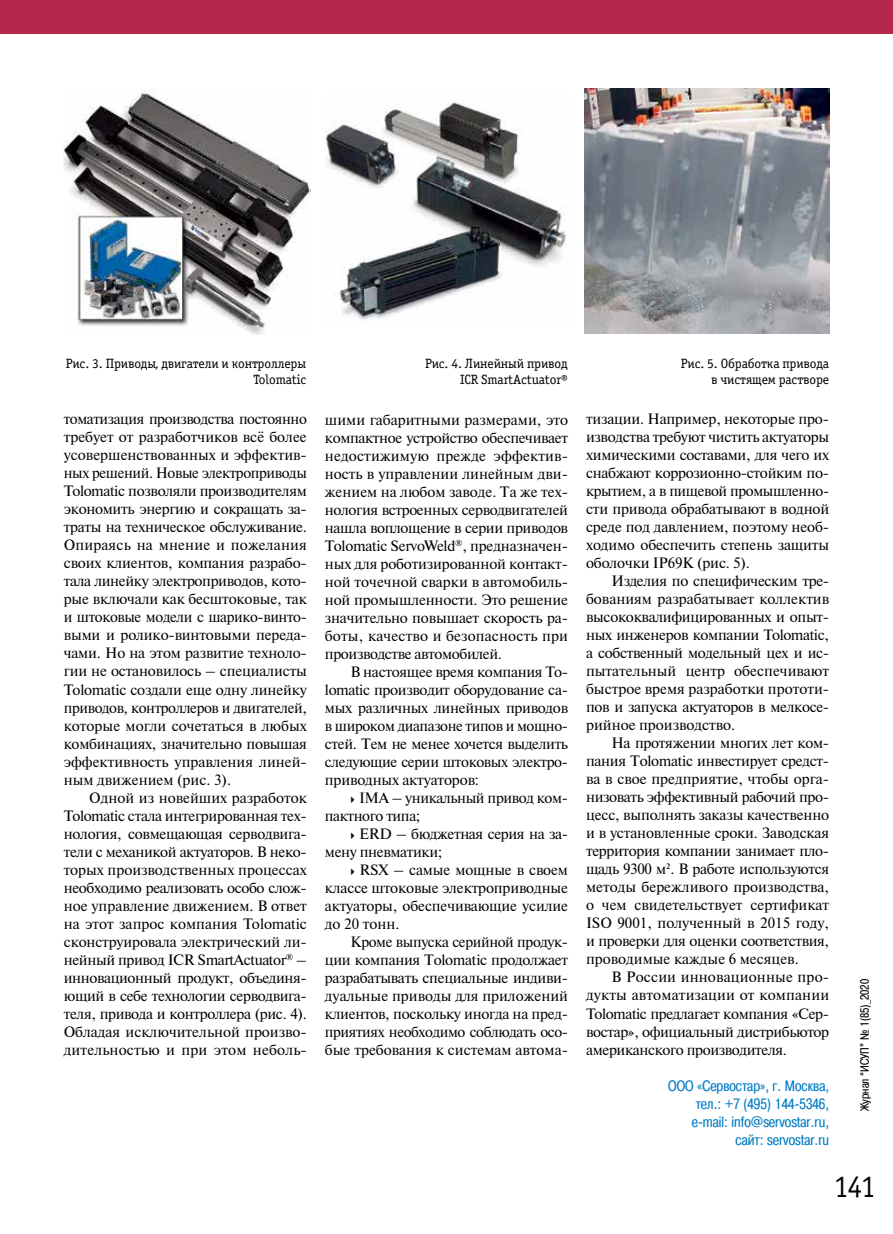
<style>
.page{position:relative;width:893px;height:1234px;background:#fff}
.page>*{position:absolute;margin:0;border:0;box-sizing:border-box;transform-origin:0 0}
.t1{font:31.5px "Officina Serif C";color:#000;scale:.9 1}
.t2{font:15px/18px "Newton";letter-spacing:-.01em;color:#000;text-align:justify}
.t3{font:15px/18px "Pragmatica Cond C";color:#007dc5;text-align:right}
.t4{font:13.5px/16.2px "Officina Serif C";letter-spacing:-.01em;color:#000;text-align:right}
.t5{font:12px "Pragmatica Cond C";color:#000}
</style>
<div class="page">
<div style="left:0;top:0;width:893px;height:34px;background:#b7274c"></div>
<img style="left:64px;top:88px;width:246px;height:247px">
<img style="left:324px;top:102px;width:242px;height:218px">
<img style="left:585px;top:88px;width:244px;height:245px">
<p class="t4" style="left:66px;top:355px;width:242px">Рис. 3. Приводы, двигатели и контроллеры<br>Tolomatic</p>
<p class="t4" style="left:425px;top:355px;width:144px">Рис. 4. Линейный привод<br>ICR SmartActuator®</p>
<p class="t4" style="left:681px;top:355px;width:150px">Рис. 5. Обработка привода в чистящем растворе</p>
<p class="t2" style="left:64px;top:409px;width:245px">томатизация производства постоянно требует от разработчиков всё более усовершенствованных и эффектив&shy;ных решений. Новые электроприводы Tolomatic позволяли производителям экономить энергию и сокращать за&shy;траты на техническое обслуживание.<br>Опираясь на мнение и пожелания своих клиентов, компания разрабо&shy;тала линейку электроприводов, кото&shy;рые включали как бесштоковые, так и штоковые модели с шарико-винто&shy;выми и ролико-винтовыми переда&shy;чами. Но на этом развитие техноло&shy;гии не остановилось – специалисты Tolomatic создали еще одну линейку приводов, контроллеров и двигателей, которые могли сочетаться в любых комбинациях, значительно повышая эффективность управления линей&shy;ным движением (рис. 3).</p>
<p class="t2" style="left:64px;top:787px;width:245px;text-indent:26px">Одной из новейших разработок Tolomatic стала интегрированная тех&shy;нология, совмещающая серводвига&shy;тели с механикой актуаторов. В неко&shy;торых производственных процессах необходимо реализовать особо слож&shy;ное управление движением. В ответ на этот запрос компания Tolomatic сконструировала электрический ли&shy;нейный привод ICR SmartActuator<sup>®</sup> – инновационный продукт, объединя&shy;ющий в себе технологии серводвига&shy;теля, привода и контроллера (рис. 4).<br>Обладая исключительной произво&shy;дительностью и при этом неболь-</p>
<p class="t2" style="left:325px;top:410px;width:245px">шими габаритными размерами, это компактное устройство обеспечивает недостижимую прежде эффектив&shy;ность в управлении линейным дви&shy;жением на любом заводе. Та же тех&shy;нология встроенных серводвигателей нашла воплощение в серии приводов Tolomatic ServoWeld<sup>®</sup>, предназначен&shy;ных для роботизированной контакт&shy;ной точечной сварки в автомобиль&shy;ной промышленности. Это решение значительно повышает скорость ра&shy;боты, качество и безопасность при производстве автомобилей.</p>
<p class="t2" style="left:325px;top:662px;width:245px;text-indent:26px">В настоящее время компания To&shy;lomatic производит оборудование са&shy;мых различных линейных приводов в широком диапазоне типов и мощно&shy;стей. Тем не менее хочется выделить следующие серии штоковых электро&shy;приводных актуаторов:</p>
<p class="t2" style="left:325px;top:788px;width:245px;text-indent:34px">IMA – уникальный привод ком&shy;пактного типа;</p>
<p class="t2" style="left:325px;top:824px;width:245px;text-indent:34px">ERD – бюджетная серия на за&shy;мену пневматики;</p>
<p class="t2" style="left:325px;top:860px;width:245px;text-indent:35px">RSX – самые мощные в своем классе штоковые электроприводные актуаторы, обеспечивающие усилие до 20 тонн.</p>
<p class="t2" style="left:325px;top:932px;width:245px;text-indent:26px">Кроме выпуска серийной продук&shy;ции компания Tolomatic продолжает разрабатывать специальные индиви&shy;дуальные приводы для приложений клиентов, поскольку иногда на пред&shy;приятиях необходимо соблюдать осо&shy;бые требования к системам автома-</p>
<p class="t2" style="left:586px;top:409px;width:245px">тизации. Например, некоторые про&shy;изводства требуют чистить актуаторы химическими составами, для чего их снабжают коррозионно-стойким по&shy;крытием, а в пищевой промышленно&shy;сти привода обрабатывают в водной среде под давлением, поэтому необ&shy;ходимо обеспечить степень защиты оболочки IP69K (рис. 5).</p>
<p class="t2" style="left:586px;top:571px;width:245px;text-indent:26px">Изделия по специфическим тре&shy;бованиям разрабатывает коллектив высококвалифицированных и опыт&shy;ных инженеров компании Tolomatic, а собственный модельный цех и ис&shy;пытательный центр обеспечивают быстрое время разработки прототи&shy;пов и запуска актуаторов в мелкосе&shy;рийное производство.</p>
<p class="t2" style="left:586px;top:733px;width:245px;text-indent:26px">На протяжении многих лет ком&shy;пания Tolomatic инвестирует средст&shy;ва в свое предприятие, чтобы орга&shy;низовать эффективный рабочий про&shy;цесс, выполнять заказы качественно и в установленные сроки. Заводская территория компании занимает пло&shy;щадь 9300 м². В работе используются методы бережливого производства, о чем свидетельствует сертификат ISO 9001, полученный в 2015 году, и проверки для оценки соответствия, проводимые каждые 6 месяцев.</p>
<p class="t2" style="left:586px;top:967px;width:245px;text-indent:26px">В России инновационные про&shy;дукты автоматизации от компании Tolomatic предлагает компания «Сер&shy;востар», официальный дистрибьютор американского производителя.</p>
<p class="t3" style="left:668px;top:1076px;width:162px">ООО «Сервостар», г. Москва, тел.: +7 (495) 144‑5346, e‑mail: info@servostar.ru, сайт: servostar.ru</p>
<p class="t5" style="left:858px;top:1110px;width:134px;rotate:-90deg">Журнал “ИСУП” № 1(85)_2020</p>
<h1 class="t1" style="left:834px;top:1168px;width:47px">141</h1>
</div>
